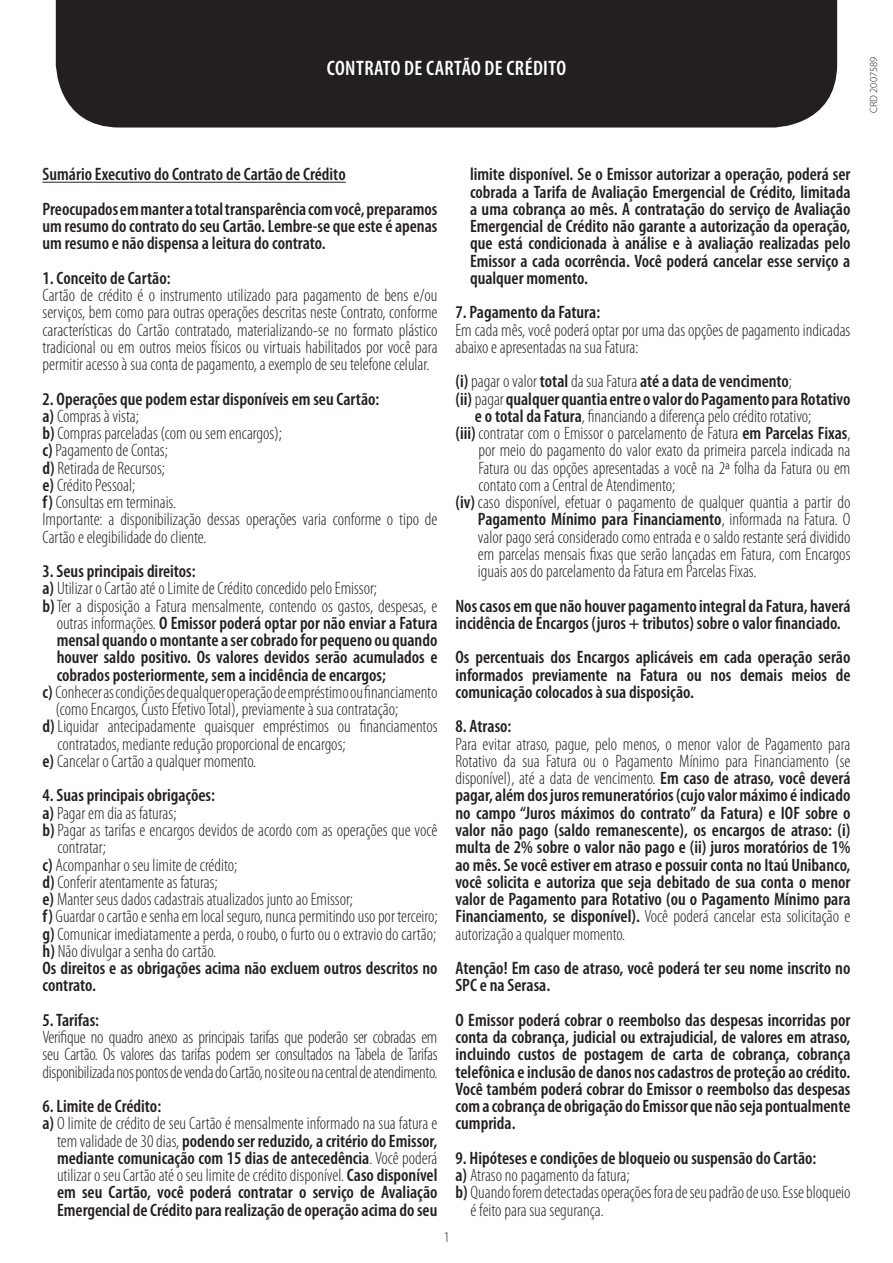
<style>
.page{position:relative;width:893px;height:1263px;background:#fff}
.page>*{position:absolute;margin:0;border:0;box-sizing:border-box;transform-origin:0 0}
.t1{font:600 condensed 21px "Myriad Pro";letter-spacing:.02em;color:#fff}
.t2{font:600 condensed 18px/17.2px "Myriad Pro";color:#231f20;text-align:justify}
.t3{font:300 condensed 18px/17.2px "Myriad Pro";color:#231f20}
._4_-_Texto_corrido{font:300 condensed 15px "Myriad Pro";color:#231f20}
._4_-_Texto_corrido-2{font:300 10.5px "Myriad Pro";color:#231f20}
.s1{font-weight:600}
.s2{font-weight:300}
</style>
<div class="page">
<div style="left:56px;top:0;width:781px;height:128px;background:#231f20"></div>
<hr style="left:43px;top:182px;width:303px;height:1px;background:#231f20">
<p class="t1" style="left:327px;top:57px;width:241px">CONTRATO DE CARTÃO DE CRÉDITO</p>
<p class="_4_-_Texto_corrido-2" style="left:868px;top:113px;width:58px;rotate:-90deg">CRD 2007589</p>
<p class="t2" style="left:43px;top:166px;width:305px">Sumário Executivo do Contrato de Cartão de Crédito</p>
<p class="t2" style="left:43px;top:201px;width:396px">Preocupados em manter a total transparência com você, preparamos um resumo do contrato do seu Cartão. Lembre-se que este é apenas um resumo e não dispensa a leitura do contrato.</p>
<p class="t2" style="left:43px;top:270px;width:130px">1. Conceito de Cartão:</p>
<p class="t3" style="left:43px;top:287px;width:397px;text-align:justify">Cartão de crédito é o instrumento utilizado para pagamento de bens e/ou serviços, bem como para outras operações descritas neste Contrato, conforme características do Cartão contratado, materializando-se no formato plástico tradicional ou em outros meios físicos ou virtuais habilitados por você para permitir acesso à sua conta de pagamento, a exemplo de seu telefone celular.</p>
<p class="t2" style="left:43px;top:390px;width:338px">2. Operações que podem estar disponíveis em seu Cartão:</p>
<p class="t3" style="left:43px;top:408px;width:98px"><span class="s1">a)</span> Compras à vista;</p>
<p class="t3" style="left:43px;top:425px;width:241px"><span class="s1">b)</span> Compras parceladas (com ou sem encargos);</p>
<p class="t3" style="left:43px;top:442px;width:127px"><span class="s1">c)</span> Pagamento de Contas;</p>
<p class="t3" style="left:43px;top:459px;width:124px"><span class="s1">d)</span> Retirada de Recursos;</p>
<p class="t3" style="left:43px;top:477px;width:94px"><span class="s1">e)</span> Crédito Pessoal;</p>
<p class="t3" style="left:43px;top:494px;width:135px"><span class="s1">f)</span> Consultas em terminais.</p>
<p class="t3" style="left:43px;top:511px;width:396px">Importante: a disponibilização dessas operações varia conforme o tipo de<br>Cartão e elegibilidade do cliente.</p>
<p class="t2" style="left:43px;top:563px;width:155px">3. Seus principais direitos:</p>
<p class="t3" style="left:43px;top:580px;width:336px"><span class="s1">a)</span> Utilizar o Cartão até o Limite de Crédito concedido pelo Emissor;</p>
<p class="t2" style="left:57px;top:597px;width:382px;text-indent:-14px">b)<span class="s2">Ter a disposição a Fatura mensalmente, contendo os gastos, despesas, e outras informações.</span> O Emissor poderá optar por não enviar a Fatura mensal quando o montante a ser cobrado for pequeno ou quando houver saldo positivo. Os valores devidos serão acumulados e cobrados posteriormente, sem a incidência de encargos;</p>
<p class="t3" style="left:56px;top:684px;width:383px;text-indent:-13px"><span class="s1">c)</span>Conhecer as condições de qualquer operação de empréstimo ou financiamento (como Encargos, Custo Efetivo Total), previamente à sua contratação;</p>
<p class="t3" style="left:58px;top:718px;width:382px;text-indent:-15px"><span class="s1">d)</span>Liquidar antecipadamente quaisquer empréstimos ou financiamentos contratados, mediante redução proporcional de encargos;</p>
<p class="t3" style="left:43px;top:753px;width:215px"><span class="s1">e)</span> Cancelar o Cartão a qualquer momento.</p>
<p class="t2" style="left:43px;top:787px;width:174px">4. Suas principais obrigações:</p>
<p class="t3" style="left:43px;top:804px;width:135px"><span class="s1">a)</span> Pagar em dia as faturas;</p>
<p class="t3" style="left:58px;top:822px;width:381px;text-indent:-15px"><span class="s1">b)</span>Pagar as tarifas e encargos devidos de acordo com as operações que você contratar;</p>
<p class="t3" style="left:43px;top:856px;width:196px"><span class="s1">c)</span> Acompanhar o seu limite de crédito;</p>
<p class="t3" style="left:43px;top:873px;width:177px"><span class="s1">d)</span> Conferir atentamente as faturas;</p>
<p class="t3" style="left:43px;top:891px;width:312px"><span class="s1">e)</span> Manter seus dados cadastrais atualizados junto ao Emissor;</p>
<p class="t3" style="left:43px;top:908px;width:396px"><span class="s1">f)</span> Guardar o cartão e senha em local seguro, nunca permitindo uso por terceiro;</p>
<p class="t3" style="left:43px;top:925px;width:395px"><span class="s1">g)</span> Comunicar imediatamente a perda, o roubo, o furto ou o extravio do cartão;</p>
<p class="t3" style="left:43px;top:942px;width:175px"><span class="s1">h)</span> Não divulgar a senha do cartão.</p>
<p class="t2" style="left:43px;top:960px;width:396px">Os direitos e as obrigações acima não excluem outros descritos no contrato.</p>
<p class="t2" style="left:43px;top:1011px;width:58px">5. Tarifas:</p>
<p class="t3" style="left:43px;top:1029px;width:396px;text-align:justify">Verifique no quadro anexo as principais tarifas que poderão ser cobradas em seu Cartão. Os valores das tarifas podem ser consultados na Tabela de Tarifas disponibilizada nos pontos de venda do Cartão, no site ou na central de atendimento.</p>
<p class="t2" style="left:43px;top:1098px;width:120px">6. Limite de Crédito:</p>
<p class="t2" style="left:57px;top:1115px;width:382px;text-indent:-15px">a) <span class="s2">O limite de crédito de seu Cartão é mensalmente informado na sua fatura e tem validade de 30 dias,</span> podendo ser reduzido, a critério do Emissor, mediante comunicação com 15 dias de antecedência<span class="s2">. Você poderá utilizar o seu Cartão até o seu limite de crédito disponível.</span> Caso disponível em seu Cartão, você poderá contratar o serviço de Avaliação Emergencial de Crédito para realização de operação acima do seu</p>
<p class="_4_-_Texto_corrido" style="left:444px;top:1229px;width:7px">1</p>
<p class="t2" style="left:470px;top:166px;width:382px">limite disponível. Se o Emissor autorizar a operação, poderá ser cobrada a Tarifa de Avaliação Emergencial de Crédito, limitada a uma cobrança ao mês. A contratação do serviço de Avaliação Emergencial de Crédito não garante a autorização da operação, que está condicionada à análise e à avaliação realizadas pelo Emissor a cada ocorrência. Você poderá cancelar esse serviço a qualquer momento.</p>
<p class="t2" style="left:455px;top:304px;width:146px">7. Pagamento da Fatura:</p>
<p class="t3" style="left:455px;top:321px;width:396px">Em cada mês, você poderá optar por uma das opções de pagamento indicadas abaixo e apresentadas na sua Fatura:</p>
<p class="t2" style="left:455px;top:373px;width:338px">(i) <span class="s2">pagar o valor</span> total <span class="s2">da sua Fatura</span> até a data de vencimento<span class="s2">;</span></p>
<p class="t2" style="left:475px;top:390px;width:377px;text-indent:-19px">(ii)<span class="s2">pagar</span> qualquer quantia entre o valor do Pagamento para Rotativo e o total da Fatura<span class="s2">, financiando a diferença pelo crédito rotativo;</span></p>
<p class="t3" style="left:479px;top:425px;width:373px;text-align:justify;text-indent:-23px"><span class="s1">(iii)</span> contratar com o Emissor o parcelamento de Fatura <span class="s1">em Parcelas Fixas</span>, por meio do pagamento do valor exato da primeira parcela indicada na Fatura ou das opções apresentadas a você na 2ª folha da Fatura ou em contato com a Central de Atendimento;</p>
<p class="t3" style="left:478px;top:494px;width:374px;text-align:justify;text-indent:-22px"><span class="s1">(iv)</span> caso disponível, efetuar o pagamento de qualquer quantia a partir do <span class="s1">Pagamento Mínimo para Financiamento</span>, informada na Fatura. O valor pago será considerado como entrada e o saldo restante será dividido em parcelas mensais fixas que serão lançadas em Fatura, com Encargos iguais aos do parcelamento da Fatura em Parcelas Fixas.</p>
<p class="t2" style="left:455px;top:597px;width:396px">Nos casos em que não houver pagamento integral da Fatura, haverá incidência de Encargos (juros + tributos) sobre o valor financiado.</p>
<p class="t2" style="left:455px;top:649px;width:396px">Os percentuais dos Encargos aplicáveis em cada operação serão informados previamente na Fatura ou nos demais meios de comunicação colocados à sua disposição.</p>
<p class="t2" style="left:455px;top:718px;width:58px">8. Atraso:</p>
<p class="t2" style="left:455px;top:735px;width:397px"><span class="s2">Para evitar atraso, pague, pelo menos, o menor valor de Pagamento para Rotativo da sua Fatura ou o Pagamento Mínimo para Financiamento (se disponível), até a data de vencimento.</span> Em caso de atraso, você deverá pagar, além dos juros remuneratórios (cujo valor máximo é indicado no campo “Juros máximos do contrato” da Fatura) e IOF sobre o valor não pago (saldo remanescente), os encargos de atraso: (i) multa de 2% sobre o valor não pago e (ii) juros moratórios de 1% ao mês. Se você estiver em atraso e possuir conta no Itaú Unibanco, você solicita e autoriza que seja debitado de sua conta o menor valor de Pagamento para Rotativo (ou o Pagamento Mínimo para Financiamento, se disponível). <span class="s2">Você poderá cancelar esta solicitação e autorização a qualquer momento.</span></p>
<p class="t2" style="left:455px;top:960px;width:396px">Atenção! Em caso de atraso, você poderá ter seu nome inscrito no<br>SPC e na Serasa.</p>
<p class="t2" style="left:455px;top:1011px;width:396px">O Emissor poderá cobrar o reembolso das despesas incorridas por conta da cobrança, judicial ou extrajudicial, de valores em atraso, incluindo custos de postagem de carta de cobrança, cobrança telefônica e inclusão de danos nos cadastros de proteção ao crédito.<br>Você também poderá cobrar do Emissor o reembolso das despesas com a cobrança de obrigação do Emissor que não seja pontualmente cumprida.</p>
<p class="t2" style="left:455px;top:1149px;width:362px">9. Hipóteses e condições de bloqueio ou suspensão do Cartão:</p>
<p class="t3" style="left:455px;top:1167px;width:176px"><span class="s1">a)</span> Atraso no pagamento da fatura;</p>
<p class="t3" style="left:471px;top:1184px;width:381px;text-indent:-15px"><span class="s1">b)</span> Quando forem detectadas operações fora de seu padrão de uso. Esse bloqueio é feito para sua segurança.</p>
</div>
